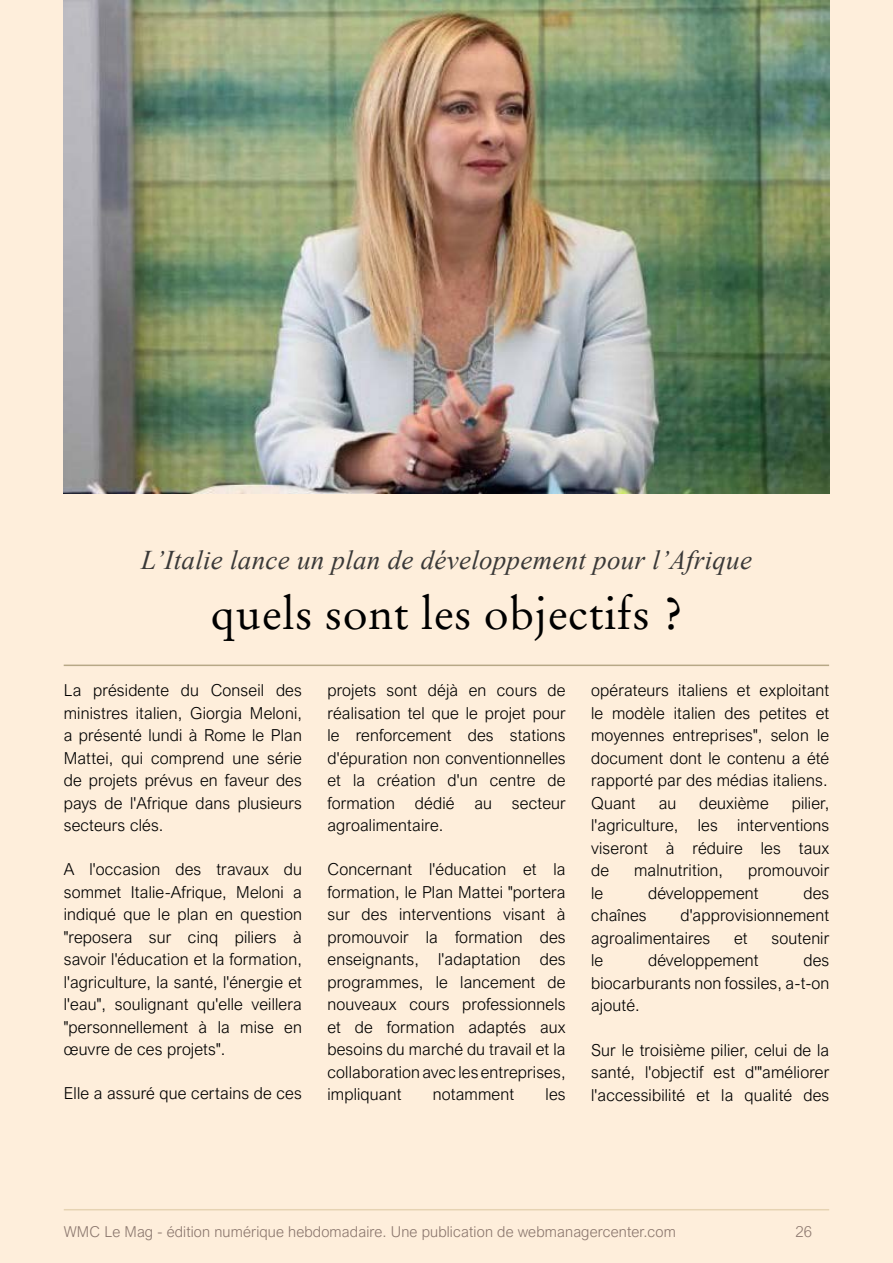
<style>
.page{position:relative;width:893px;height:1263px;background:#feeedb}
.page>*{position:absolute;margin:0;border:0;box-sizing:border-box;transform-origin:0 0}
.t1{font:45px "Stempel Garamond W04";letter-spacing:.01em;color:#000}
.t2{font:italic 27px "Times New Roman";letter-spacing:.01em;color:#3a3938}
.t3{font:300 16.5px/22.5px "Arial Nova";letter-spacing:.01em;color:#000;text-align:justify}
.t4{font:300 15px "Arial Nova W07";letter-spacing:.01em;color:#8b776e}
</style>
<div class="page">
<hr style="left:892px;top:0;width:1px;height:1263px;background:#feead2">
<hr style="left:64px;top:1209px;width:765px;height:1px;background:#e0cda9">
<hr style="left:64px;top:665px;width:765px;height:1px;background:#b7a886">
<img style="left:64px;top:0;width:765px;height:493px">
<h2 class="t2" style="left:141px;top:542px;width:612px">L’Italie lance un plan de développement pour l’Afrique</h2>
<h1 class="t1" style="left:211px;top:585px;width:473px">quels sont les objectifs ?</h1>
<p class="t3" style="left:64px;top:679px;width:240px">La présidente du Conseil des ministres italien, Giorgia Meloni, a présenté lundi à Rome le Plan Mattei, qui comprend une série de projets prévus en faveur des pays de l'Afrique dans plusieurs secteurs clés.</p>
<p class="t3" style="left:64px;top:858px;width:240px">A l'occasion des travaux du sommet Italie-Afrique, Meloni a indiqué que le plan en question "reposera sur cinq piliers à savoir l'éducation et la formation, l'agriculture, la santé, l'énergie et l'eau", soulignant qu'elle veillera "personnellement à la mise en œuvre de ces projets".</p>
<p class="t3" style="left:64px;top:1082px;width:240px">Elle a assuré que certains de ces</p>
<p class="t3" style="left:327px;top:679px;width:240px">projets sont déjà en cours de réalisation tel que le projet pour le renforcement des stations d'épuration non conventionnelles et la création d'un centre de formation dédié au secteur agroalimentaire.</p>
<p class="t3" style="left:327px;top:858px;width:240px">Concernant l'éducation et la formation, le Plan Mattei "portera sur des interventions visant à promouvoir la formation des enseignants, l'adaptation des programmes, le lancement de nouveaux cours professionnels et de formation adaptés aux besoins du marché du travail et la collaboration avec les entreprises, impliquant</p>
<p class="t3" style="left:433px;top:1083px;width:83px">notamment</p>
<p class="t3" style="left:546px;top:1083px;width:22px">les</p>
<p class="t3" style="left:591px;top:679px;width:240px">opérateurs italiens et exploitant le modèle italien des petites et moyennes entreprises", selon le document dont le contenu a été rapporté par des médias italiens.<br>Quant</p>
<p class="t3" style="left:591px;top:792px;width:240px;text-indent:201px">pilier, l'agriculture, les interventions viseront à réduire les taux de</p>
<p class="t3" style="left:659px;top:792px;width:19px">au</p>
<p class="t3" style="left:699px;top:792px;width:71px">deuxième</p>
<p class="t3" style="left:634px;top:859px;width:90px">malnutrition,</p>
<p class="t3" style="left:748px;top:859px;width:83px">promouvoir</p>
<p class="t3" style="left:591px;top:882px;width:14px">le</p>
<p class="t3" style="left:648px;top:882px;width:112px">développement</p>
<p class="t3" style="left:803px;top:882px;width:27px">des</p>
<p class="t3" style="left:591px;top:904px;width:57px">chaînes</p>
<p class="t3" style="left:591px;top:904px;width:240px;text-indent:89px">d'approvisionnement agroalimentaires</p>
<p class="t3" style="left:734px;top:927px;width:15px">et</p>
<p class="t3" style="left:772px;top:927px;width:59px">soutenir</p>
<p class="t3" style="left:591px;top:949px;width:240px;text-indent:212px">des biocarburants non fossiles, a-t-on ajouté.</p>
<p class="t3" style="left:591px;top:1038px;width:240px">Sur le troisième pilier, celui de la santé, l'objectif est d'"améliorer l'accessibilité et la qualité des</p>
<p class="t3" style="left:591px;top:949px;width:14px">le</p>
<p class="t3" style="left:648px;top:949px;width:112px">développement</p>
<p class="t4" style="left:64px;top:1223px;width:614px">WMC Le Mag - édition numérique hebdomadaire. Une publication de webmanagercenter.com</p>
<p class="t4" style="left:795px;top:1223px;width:18px">26</p>
</div>
